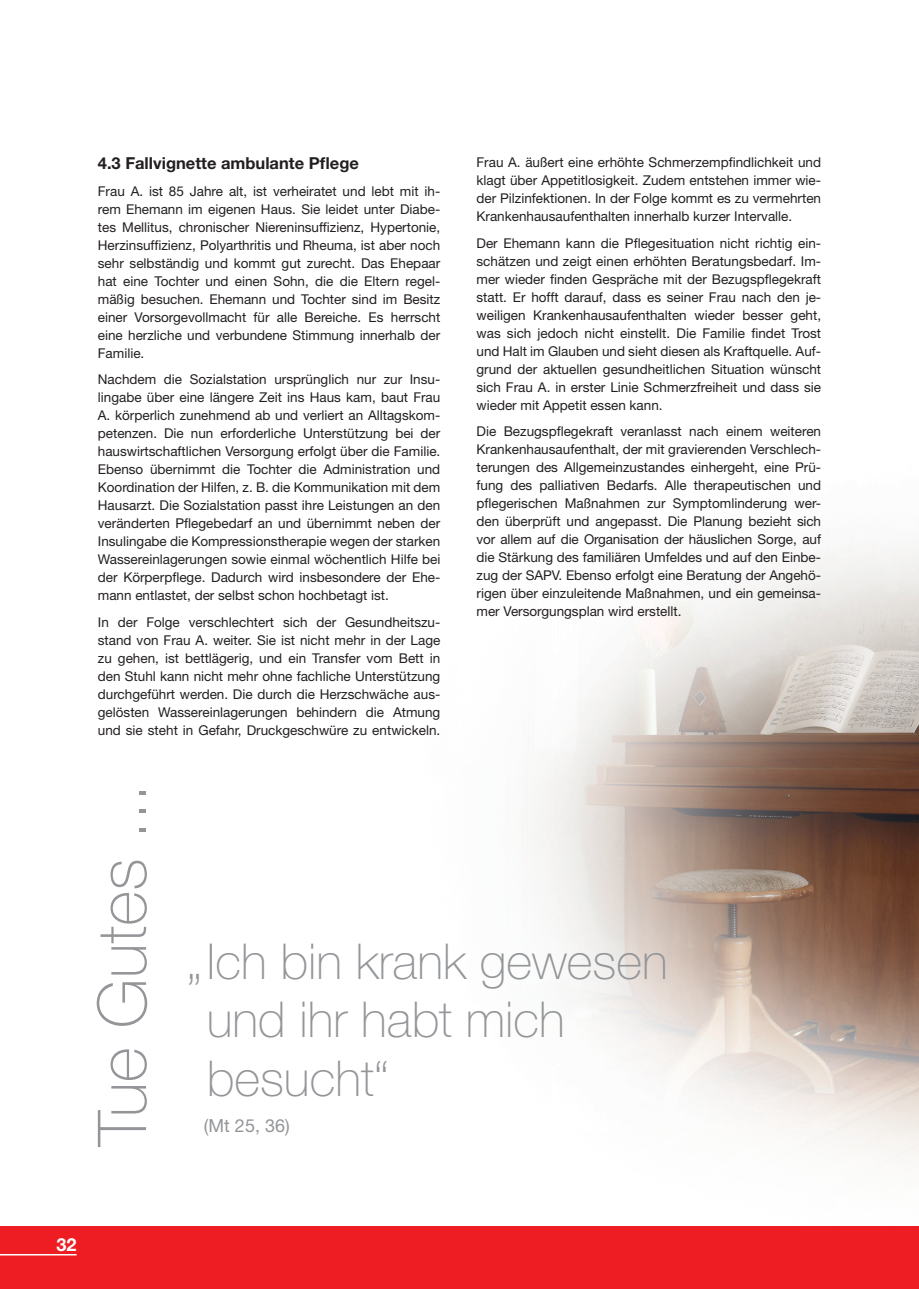
<style>
.page{position:relative;width:919px;height:1289px;background:#fff}
.page>*{position:absolute;margin:0;border:0;box-sizing:border-box;transform-origin:0 0}
.t1{font:100 67.5px "Helvetica Neue LT Std";color:#939598}
.t2{font:100 49.5px/58.5px "Helvetica Neue LT Std";color:#939598}
.t3{font:18px "Helvetica Neue LT Std";color:#939598}
.t4{font:700 18px "Helvetica Neue LT Std";color:#fff}
.t5{font:700 16.5px "Helvetica Neue LT Std";color:#231f20}
.t6{font:13.5px/18px "Helvetica Neue LT Std";color:#231f20;text-align:justify}
</style>
<div class="page">
<img style="left:526px;top:542px;width:392px;height:623px">
<div style="left:0;top:1226px;width:918px;height:62px;background:#ee1d23"></div>
<hr style="left:0;top:1253px;width:77px;height:2px;background:#fff">
<p class="t5" style="left:98px;top:153px;width:262px">4.3 Fallvignette ambulante Pflege</p>
<p class="t6" style="left:98px;top:182px;width:344px">Frau A. ist 85 Jahre alt, ist verheiratet und lebt mit ih&shy;rem Ehemann im eigenen Haus. Sie leidet unter Diabe&shy;tes Mellitus, chronischer Niereninsuffizienz, Hypertonie, Herzinsuffizienz, Polyarthritis und Rheuma, ist aber noch sehr selbständig und kommt gut zurecht. Das Ehepaar hat eine Tochter und einen Sohn, die die Eltern regel&shy;mäßig besuchen. Ehemann und Tochter sind im Besitz einer Vorsorgevollmacht für alle Bereiche. Es herrscht eine herzliche und verbundene Stimmung innerhalb der Familie.</p>
<p class="t6" style="left:98px;top:370px;width:344px">Nachdem die Sozialstation ursprünglich nur zur Insu&shy;lingabe über eine längere Zeit ins Haus kam, baut Frau A. körperlich zunehmend ab und verliert an Alltagskom&shy;petenzen. Die nun erforderliche Unterstützung bei der hauswirtschaftlichen Versorgung erfolgt über die Familie.<br>Ebenso übernimmt die Tochter die Administration und Koordination der Hilfen, z. B. die Kommunikation mit dem Hausarzt. Die Sozialstation passt ihre Leistungen an den veränderten Pflegebedarf an und übernimmt neben der Insulingabe die Kompressionstherapie wegen der starken Wassereinlagerungen sowie einmal wöchentlich Hilfe bei der Körperpflege. Dadurch wird insbesondere der Ehe&shy;mann entlastet, der selbst schon hochbetagt ist.</p>
<p class="t6" style="left:98px;top:613px;width:344px">In der Folge verschlechtert sich der Gesundheitszu&shy;stand von Frau A. weiter. Sie ist nicht mehr in der Lage zu gehen, ist bettlägerig, und ein Transfer vom Bett in den Stuhl kann nicht mehr ohne fachliche Unterstützung durchgeführt werden. Die durch die Herzschwäche aus&shy;gelösten Wassereinlagerungen behindern die Atmung und sie steht in Gefahr, Druckgeschwüre zu entwickeln.</p>
<p class="t6" style="left:476px;top:153px;width:346px">Frau A. äußert eine erhöhte Schmerzempfindlichkeit und klagt über Appetitlosigkeit. Zudem entstehen immer wie&shy;der Pilzinfektionen. In der Folge kommt es zu vermehrten Krankenhausaufenthalten innerhalb kurzer Intervalle.</p>
<p class="t6" style="left:476px;top:233px;width:346px">Der Ehemann kann die Pflegesituation nicht richtig ein&shy;schätzen und zeigt einen erhöhten Beratungsbedarf. Im&shy;mer wieder finden Gespräche mit der Bezugspflegekraft statt. Er hofft darauf, dass es seiner Frau nach den je&shy;weiligen Krankenhausaufenthalten wieder besser geht, was sich jedoch nicht einstellt. Die Familie findet Trost und Halt im Glauben und sieht diesen als Kraftquelle. Auf&shy;grund der aktuellen gesundheitlichen Situation wünscht sich Frau A. in erster Linie Schmerzfreiheit und dass sie wieder mit Appetit essen kann.</p>
<p class="t6" style="left:476px;top:422px;width:346px">Die Bezugspflegekraft veranlasst nach einem weiteren Krankenhausaufenthalt, der mit gravierenden Verschlech&shy;terungen des Allgemeinzustandes einhergeht, eine Prü&shy;fung des palliativen Bedarfs. Alle therapeutischen und pflegerischen Maßnahmen zur Symptomlinderung wer&shy;den überprüft und angepasst. Die Planung bezieht sich vor allem auf die Organisation der häuslichen Sorge, auf die Stärkung des familiären Umfeldes und auf den Einbe&shy;zug der SAPV. Ebenso erfolgt eine Beratung der Angehö&shy;rigen über einzuleitende Maßnahmen, und ein gemeinsa&shy;mer Versorgungsplan wird erstellt.</p>
<h1 class="t1" style="left:83px;top:1146px;width:364px;rotate:-90deg">Tue Gutes ...</h1>
<h2 class="t2" style="left:207px;top:931px;width:462px;text-indent:-20px">„ Ich bin krank gewesen und ihr habt mich besucht“</h2>
<h3 class="t3" style="left:204px;top:1115px;width:87px">(Mt 25, 36)</h3>
<h3 class="t4" style="left:56px;top:1233px;width:22px">32</h3>
</div>
